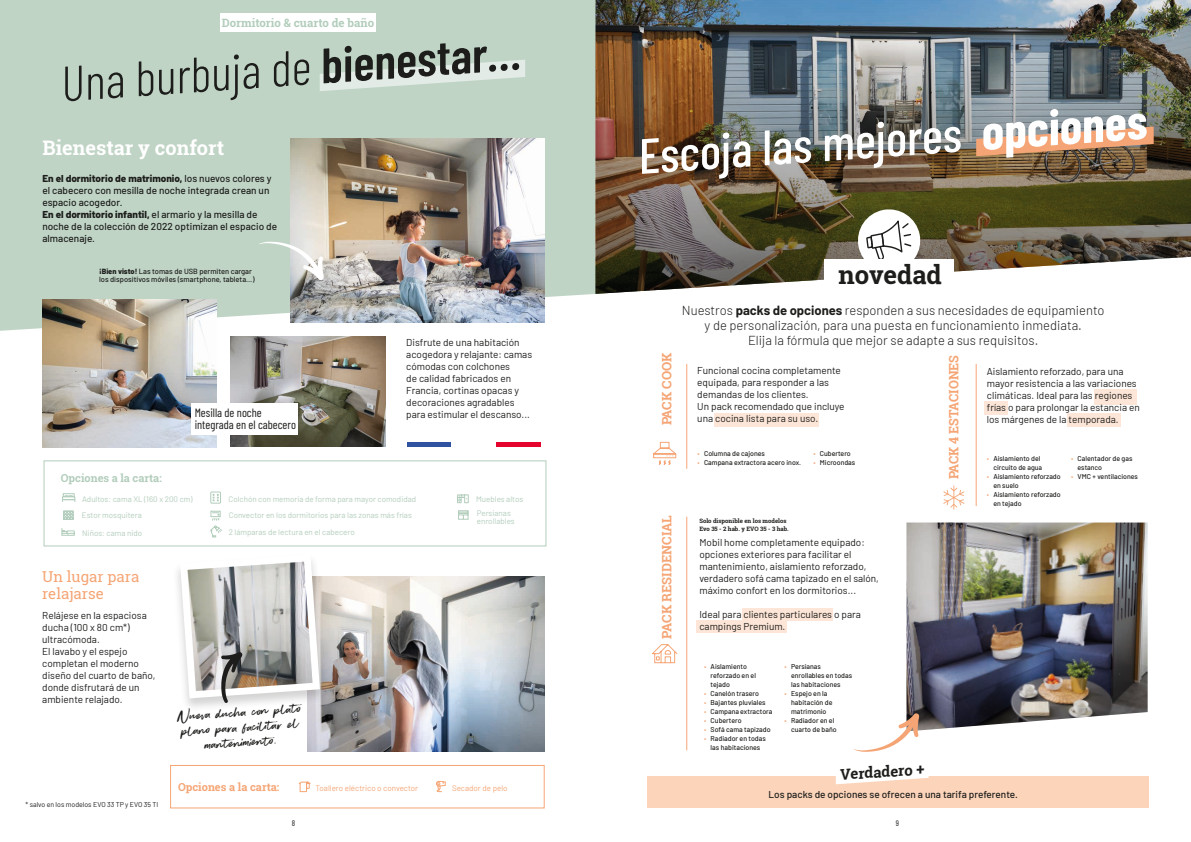
<style>
.page{position:relative;width:1191px;height:842px;background:#fff}
.page>*{position:absolute;margin:0;border:0;box-sizing:border-box;transform-origin:0 0}
.t1{font:500 49.4px "Barlow Condensed";color:#fff}
.t2{font:300 49.4px "Barlow Condensed";color:#1d1d1b}
.t3{font:700 25.7px "Roboto Slab";letter-spacing:-.005em;color:#1d1d1b}
.t4{font:700 20px "Roboto Slab";color:#fff}
.t5{font:17.8px/15.1px "Super Fly Two";color:#1d1d1b;text-align:center}
.t6{font:15px/17px "Roboto Slab";color:#f5a575}
.t7{font:700 14.9px "Roboto Slab";color:#1d1d1b}
.t8{font:300 13px/15px "Barlow";color:#1d1d1b;text-align:center}
.t9{font:700 13px "Roboto Slab";color:#f5a575}
.t10{font:12px "Barlow Condensed";color:#1d1d1b}
.t11{font:700 11.5px "Roboto Slab";color:#b2cdbb}
.t12{font:700 11px "Roboto Slab";color:#f5a575}
.t13{font:700 11px "Roboto Slab";color:#b2cdbb}
.t14{font:10px/12px "Barlow";color:#1d1d1b}
.t15{font:500 10px/12px "Barlow";color:#1d1d1b}
.t16{font:8px/14.6px "Barlow";color:#b2cdbb}
.t17{font:8px "Barlow";color:#f5a575}
.t18{font:8px "Barlow Condensed";color:#1d1d1b}
.t19{font:500 7.5px/8px "Barlow";color:#1d1d1b}
.t20{font:500 7px/9px "Barlow";color:#1d1d1b}
.t21{font:7px "Barlow";color:#1d1d1b}
.t22{font:700 6px/8px "Roboto Slab";color:#1d1d1b}
.s1{font-weight:600}
.s2{font-weight:800}
.s3{font-weight:700}
.s4{color:#f5a575}
</style>
<div class="page">
<div style="left:0;top:0;width:595px;height:292px;background:#bfd4c5"></div>
<svg style="left:0;top:175px;width:595px;height:156px"></svg>
<img style="left:595px;top:0;width:596px;height:294px">
<img style="left:906px;top:522px;width:241px;height:209px">
<svg style="left:854px;top:713px;width:65px;height:39px"></svg>
<svg style="left:855px;top:207px;width:68px;height:52px"></svg>
<div style="left:407px;top:442px;width:44px;height:5px;background:#3053a1"></div>
<div style="left:496px;top:442px;width:44px;height:5px;background:#e4042e"></div>
<img style="left:291px;top:139px;width:253px;height:183px">
<svg style="left:258px;top:242px;width:66px;height:38px"></svg>
<img style="left:42px;top:299px;width:174px;height:148px">
<img style="left:230px;top:336px;width:155px;height:110px">
<img style="left:308px;top:577px;width:236px;height:174px">
<div style="left:172px;top:553px;width:155px;height:159px;background:#1d1d1b;opacity:.2"></div>
<svg style="left:176px;top:553px;width:147px;height:150px"></svg>
<svg style="left:320px;top:60px;width:205px;height:31px"></svg>
<div style="left:220px;top:13px;width:156px;height:19px;background:#fff"></div>
<div style="left:191px;top:403px;width:107px;height:32px;background:#fff"></div>
<div style="left:170px;top:765px;width:374px;height:43px;border:1px solid #f5a575"></div>
<svg style="left:298px;top:781px;width:13px;height:11px"></svg>
<svg style="left:436px;top:781px;width:10px;height:12px"></svg>
<div style="left:44px;top:461px;width:502px;height:85px;border:1px solid #b2cdbb"></div>
<svg style="left:62px;top:493px;width:14px;height:9px"></svg>
<svg style="left:61px;top:528px;width:14px;height:8px"></svg>
<svg style="left:63px;top:510px;width:11px;height:10px"></svg>
<svg style="left:210px;top:491px;width:11px;height:13px"></svg>
<svg style="left:210px;top:510px;width:12px;height:28px"></svg>
<svg style="left:457px;top:494px;width:12px;height:9px"></svg>
<svg style="left:458px;top:510px;width:11px;height:10px"></svg>
<svg style="left:976px;top:127px;width:177px;height:29px;background:#c18f6f"></svg>
<div style="left:824px;top:259px;width:130px;height:32px;background:#fff"></div>
<div style="left:646px;top:776px;width:502px;height:32px;background:#fbd4ba"></div>
<svg style="left:836px;top:776px;width:92px;height:8px"></svg>
<div style="left:984px;top:401px;width:23px;height:14px;background:#fde6d7"></div>
<div style="left:1093px;top:389px;width:43px;height:16px;background:#fde6d7"></div>
<div style="left:1067px;top:413px;width:53px;height:14px;background:#fde6d7"></div>
<div style="left:696px;top:621px;width:91px;height:12px;background:#fde6d7"></div>
<div style="left:742px;top:609px;width:91px;height:12px;background:#fde6d7"></div>
<div style="left:714px;top:413px;width:104px;height:14px;background:#fde6d7"></div>
<hr style="left:976px;top:364px;width:1px;height:142px;background:#f5a575">
<hr style="left:686px;top:364px;width:1px;height:105px;background:#f5a575">
<hr style="left:686px;top:517px;width:1px;height:233px;background:#f5a575">
<svg style="left:653px;top:441px;width:24px;height:24px"></svg>
<svg style="left:652px;top:644px;width:26px;height:20px"></svg>
<svg style="left:943px;top:486px;width:21px;height:24px"></svg>
<p class="t11" style="left:222px;top:15px;width:154px">Dormitorio &amp; cuarto de baño</p>
<h1 class="t2" style="left:58px;top:49px;width:462px;rotate:-4deg">Una burbuja de <span class="s1">bienestar…</span></h1>
<h3 class="t4" style="left:43px;top:134px;width:183px">Bienestar y confort</h3>
<p class="t15" style="left:42px;top:171px;width:236px"><span class="s2">En el dormitorio de matrimonio,</span> los nuevos colores y el cabecero con mesilla de noche integrada crean un espacio acogedor.<br><span class="s2">En el dormitorio infantil,</span> el armario y la mesilla de noche de la colección de 2022 optimizan el espacio de almacenaje.</p>
<p class="t19" style="left:99px;top:266px;width:157px"><span class="s2">¡Bien visto!</span> Las tomas de USB permiten cargar los dispositivos móviles (smartphone, tableta…)</p>
<p class="t14" style="left:406px;top:335px;width:127px">Disfrute de una habitación acogedora y relajante: camas cómodas con colchones<br>de calidad fabricados en<br>Francia, cortinas opacas y decoraciones agradables</p>
<p class="t10" style="left:195px;top:404px;width:69px">Mesilla de noche</p>
<p class="t14" style="left:406px;top:407px;width:125px">para estimular el descanso...</p>
<p class="t10" style="left:195px;top:416px;width:103px">integrada en el cabecero</p>
<p class="t13" style="left:61px;top:470px;width:102px">Opciones a la carta:</p>
<p class="t16" style="left:82px;top:491px;width:112px">Adultos: cama XL (160 x 200 cm)</p>
<p class="t16" style="left:82px;top:525px;width:61px">Niños: cama nido</p>
<p class="t16" style="left:82px;top:507px;width:61px">Estor mosquitera</p>
<p class="t16" style="left:229px;top:491px;width:189px">Colchón con memoria de forma para mayor comodidad</p>
<p class="t16" style="left:229px;top:525px;width:127px">2 lámparas de lectura en el cabecero</p>
<p class="t16" style="left:229px;top:508px;width:184px">Convector en los dormitorios para las zonas más frías</p>
<h3 class="t6" style="left:42px;top:568px;width:99px">Un lugar para relajarse</h3>
<p class="t14" style="left:42px;top:609px;width:115px">Relájese en la espaciosa ducha (100 x 80 cm*) ultracómoda.<br>El lavabo y el espejo completan el moderno diseño del cuarto de baño, donde disfrutará de un ambiente relajado.</p>
<h3 class="t5" style="left:177px;top:711px;width:126px;rotate:-4deg">Nueva ducha con plato plano para facilitar el mantenimiento.</h3>
<p class="t16" style="left:476px;top:491px;width:49px">Muebles altos<br>Persianas</p>
<p class="t16" style="left:477px;top:513px;width:39px">enrollables</p>
<p class="t21" style="left:26px;top:799px;width:134px">* salvo en los modelos EVO 33 TP y EVO 35 TI</p>
<p class="t12" style="left:178px;top:779px;width:103px">Opciones a la carta:</p>
<p class="t17" style="left:315px;top:782px;width:104px">Toallero eléctrico o convector</p>
<p class="t17" style="left:452px;top:782px;width:57px">Secador de pelo</p>
<h1 class="t1" style="left:635px;top:121px;width:511px;rotate:-4deg">Escoja las mejores <span class="s3">opciones</span></h1>
<h2 class="t3" style="left:838px;top:257px;width:105px">novedad</h2>
<h3 class="t9" style="left:658px;top:425px;width:74px;rotate:-90deg">PACK COOK</h3>
<h3 class="t9" style="left:658px;top:639px;width:125px;rotate:-90deg">PACK RESIDENCIAL</h3>
<h3 class="t8" style="left:682px;top:302px;width:424px">Nuestros <span class="s3">packs de opciones</span> responden a sus necesidades de equipamiento y de personalización, para una puesta en funcionamiento inmediata.<br>Elija la fórmula que mejor se adapte a sus requisitos.</h3>
<p class="t14" style="left:697px;top:364px;width:149px">Funcional cocina completamente equipada, para responder a las demandas de los clientes.<br>Un pack recomendado que incluye una cocina lista para su uso.</p>
<p class="t20" style="left:697px;top:449px;width:69px"><span class="s4">•</span> Columna de cajones</p>
<p class="t20" style="left:697px;top:458px;width:105px"><span class="s4">•</span> Campana extractora acero inox.</p>
<p class="t20" style="left:813px;top:449px;width:39px"><span class="s4">•</span> Cubertero</p>
<p class="t20" style="left:813px;top:458px;width:43px"><span class="s4">•</span> Microondas</p>
<p class="t22" style="left:699px;top:517px;width:91px">Solo disponible en los modelos<br>Evo 35 - 2 hab. y EVO 35 - 3 hab.</p>
<p class="t14" style="left:699px;top:535px;width:181px">Mobil home completamente equipado: opciones exteriores para facilitar el mantenimiento, aislamiento reforzado, verdadero sofá cama tapizado en el salón, máximo confort en los dormitorios...</p>
<p class="t14" style="left:699px;top:607px;width:163px">Ideal para clientes particulares o para campings Premium.</p>
<p class="t20" style="left:710px;top:662px;width:47px;text-indent:-7px"><span class="s4">•</span> Aislamiento reforzado en el tejado</p>
<p class="t20" style="left:704px;top:689px;width:56px"><span class="s4">•</span> Canelón trasero</p>
<p class="t20" style="left:704px;top:698px;width:63px"><span class="s4">•</span> Bajantes pluviales</p>
<p class="t20" style="left:704px;top:707px;width:70px"><span class="s4">•</span> Campana extractora</p>
<p class="t20" style="left:704px;top:716px;width:39px"><span class="s4">•</span> Cubertero</p>
<p class="t20" style="left:704px;top:725px;width:68px"><span class="s4">•</span> Sofá cama tapizado</p>
<p class="t20" style="left:704px;top:734px;width:63px;text-align:center"><span class="s4">•</span> Radiador en todas las habitaciones</p>
<p class="t20" style="left:791px;top:662px;width:63px;text-indent:-7px"><span class="s4">•</span> Persianas enrollables en todas las habitaciones</p>
<p class="t20" style="left:791px;top:689px;width:43px;text-indent:-7px"><span class="s4">•</span> Espejo en la habitación de matrimonio</p>
<p class="t20" style="left:791px;top:716px;width:47px;text-indent:-7px"><span class="s4">•</span> Radiador en el cuarto de baño</p>
<h3 class="t7" style="left:839px;top:764px;width:86px;rotate:-4deg">Verdadero +</h3>
<h3 class="t9" style="left:944px;top:479px;width:126px;rotate:-90deg">PACK 4 ESTACIONES</h3>
<p class="t14" style="left:987px;top:364px;width:154px">Aislamiento reforzado, para una mayor resistencia a las variaciones climáticas. Ideal para las regiones frías o para prolongar la estancia en los márgenes de la temporada.</p>
<p class="t20" style="left:987px;top:454px;width:57px;text-align:right"><span class="s4">•</span> Aislamiento del circuito de agua</p>
<p class="t20" style="left:993px;top:472px;width:69px;text-indent:-7px"><span class="s4">•</span> Aislamiento reforzado en suelo</p>
<p class="t20" style="left:993px;top:490px;width:69px;text-indent:-7px"><span class="s4">•</span> Aislamiento reforzado en tejado</p>
<p class="t20" style="left:1077px;top:454px;width:56px;text-indent:-7px"><span class="s4">•</span> Calentador de gas estanco</p>
<p class="t20" style="left:1071px;top:472px;width:68px"><span class="s4">•</span> VMC + ventilaciones</p>
<p class="t15" style="left:768px;top:787px;width:251px">Los packs de opciones se ofrecen a una tarifa preferente.</p>
<p class="t18" style="left:292px;top:818px;width:5px">8</p>
<p class="t18" style="left:896px;top:818px;width:5px">9</p>
</div>
